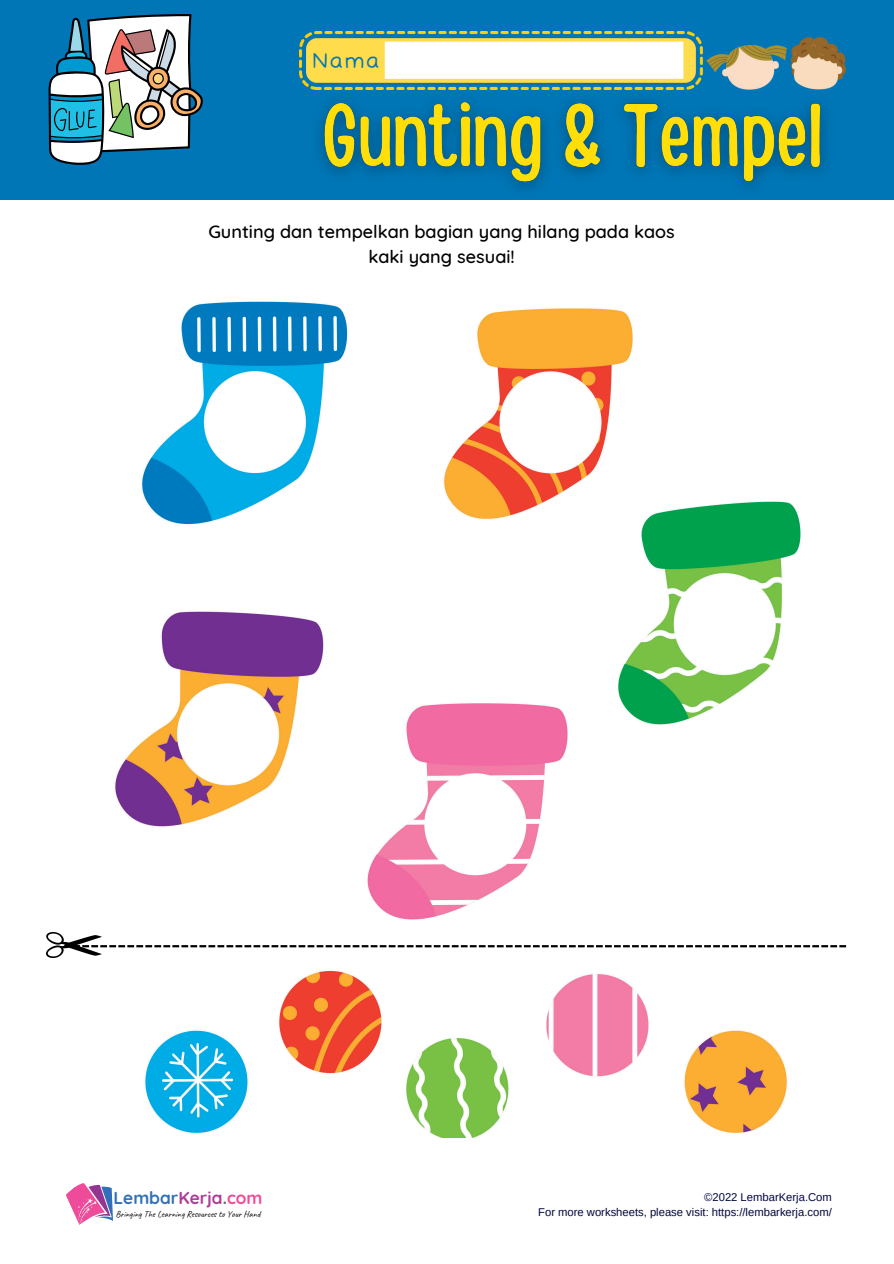
<style>
.page{position:relative;width:894px;height:1264px;background:#fff}
.page>*{position:absolute;margin:0;border:0;box-sizing:border-box;transform-origin:0 0}
.t1{font:21.3px "Irene Florentina";color:#0076b6}
.t2{font:500 18.15px/24.8px "Quicksand";color:#000;text-align:center}
.t3{font:700 17.25px "Quicksand";color:#3170b8}
.t4{font:11.25px/14.7px "Arimo";color:#00063d;text-align:right}
.t5{font:9px "Caveat";color:#000}
.s1{color:#af3b96}
.s2{color:#696969}
.s3{color:#ee4c9a}
</style>
<div class="page">
<div style="left:0;top:0;width:893px;height:199px;background:#0076b6"></div>
<svg style="left:48px;top:14px;width:155px;height:151px"></svg>
<img style="left:299px;top:31px;width:545px;height:28px">
<div style="left:312px;top:43px;width:68px;height:35px;background:#ffdc4c;border-radius:6px"></div>
<svg style="left:66px;top:1183px;width:47px;height:41px"></svg>
<img style="left:115px;top:301px;width:686px;height:619px">
<img style="left:145px;top:970px;width:642px;height:167px">
<svg style="left:102px;top:945px;width:743px;height:2px"></svg>
<img style="left:47px;top:932px;width:55px;height:25px">
<img style="left:299px;top:59px;width:545px;height:141px">
<h1 class="t1" style="left:312px;top:47px;width:70px">Nama</h1>
<h2 class="t2" style="left:208px;top:219px;width:468px">Gunting dan tempelkan bagian yang hilang pada kaos kaki yang sesuai!</h2>
<h3 class="t3" style="left:114px;top:1186px;width:150px">Lembar<span class="s1">Kerja</span><span class="s2">.</span><span class="s3">com</span></h3>
<p class="t5" style="left:116px;top:1207px;width:146px">Bringing The Learning Resources to Your Hand</p>
<p class="t4" style="left:538px;top:1189px;width:295px">©2022 LembarKerja.Com<br>For more worksheets, please visit: https://lembarkerja.com/</p>
</div>
